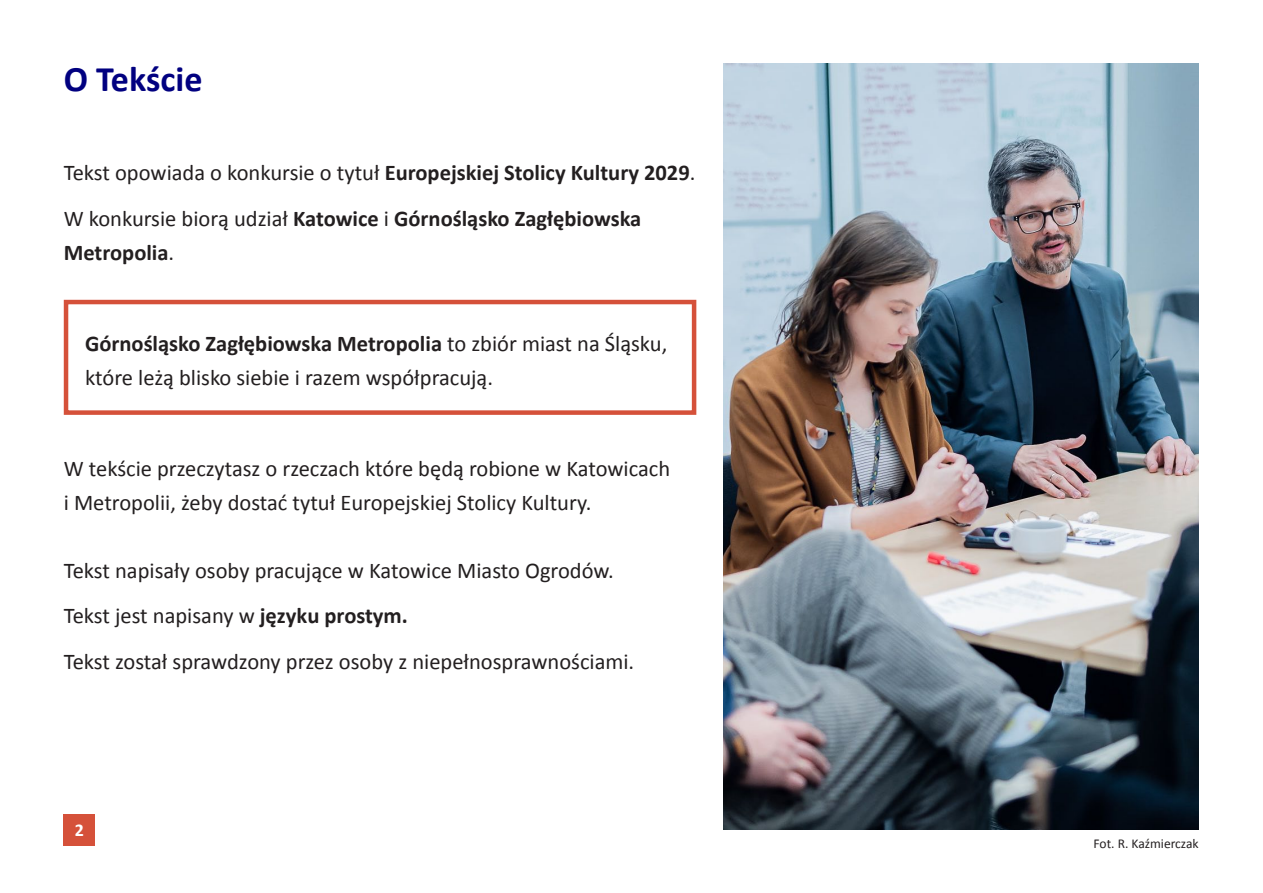
<style>
.page{position:relative;width:1263px;height:893px;background:#fff}
.page>*{position:absolute;margin:0;border:0;box-sizing:border-box;transform-origin:0 0}
.t1{font:700 36px "Calibri";color:#010080}
.t2{font:22.5px/33.8px "Calibri";color:#231f20}
.t3{font:700 22.5px/33.8px "Calibri";color:#231f20}
.t4{font:700 18px "Calibri";color:#fff}
.t5{font:13.5px "Calibri";color:#231f20}
.s1{font-weight:700}
.s2{font-weight:400}
</style>
<div class="page">
<div style="left:64px;top:815px;width:31px;height:31px;background:#d5513a"></div>
<div style="left:64px;top:300px;width:632px;height:115px;border:4px solid #d5513a"></div>
<img style="left:724px;top:64px;width:475px;height:765px">
<p class="t1" style="left:64px;top:56px;width:140px">O Tekście</p>
<p class="t2" style="left:64px;top:156px;width:633px">Tekst opowiada o konkursie o tytuł <span class="s1">Europejskiej Stolicy Kultury 2029</span>.</p>
<p class="t3" style="left:64px;top:201px;width:579px"><span class="s2">W konkursie biorą udział</span> Katowice <span class="s2">i</span> Górnośląsko Zagłębiowska<br>Metropolia<span class="s2">.</span></p>
<p class="t2" style="left:85px;top:327px;width:584px"><span class="s1">Górnośląsko Zagłębiowska Metropolia</span> to zbiór miast na Śląsku, które leżą blisko siebie i razem współpracują.</p>
<p class="t2" style="left:64px;top:452px;width:608px">W tekście przeczytasz o rzeczach które będą robione w Katowicach i Metropolii, żeby dostać tytuł Europejskiej Stolicy Kultury.</p>
<p class="t2" style="left:64px;top:553px;width:552px">Tekst napisały osoby pracujące w Katowice Miasto Ogrodów.</p>
<p class="t2" style="left:64px;top:599px;width:346px">Tekst jest napisany w <span class="s1">języku prostym.</span></p>
<p class="t2" style="left:64px;top:645px;width:572px">Tekst został sprawdzony przez osoby z niepełnosprawnościami.</p>
<p class="t4" style="left:75px;top:818px;width:11px">2</p>
<p class="t5" style="left:1093px;top:835px;width:107px">Fot. R. Kaźmierczak</p>
</div>
